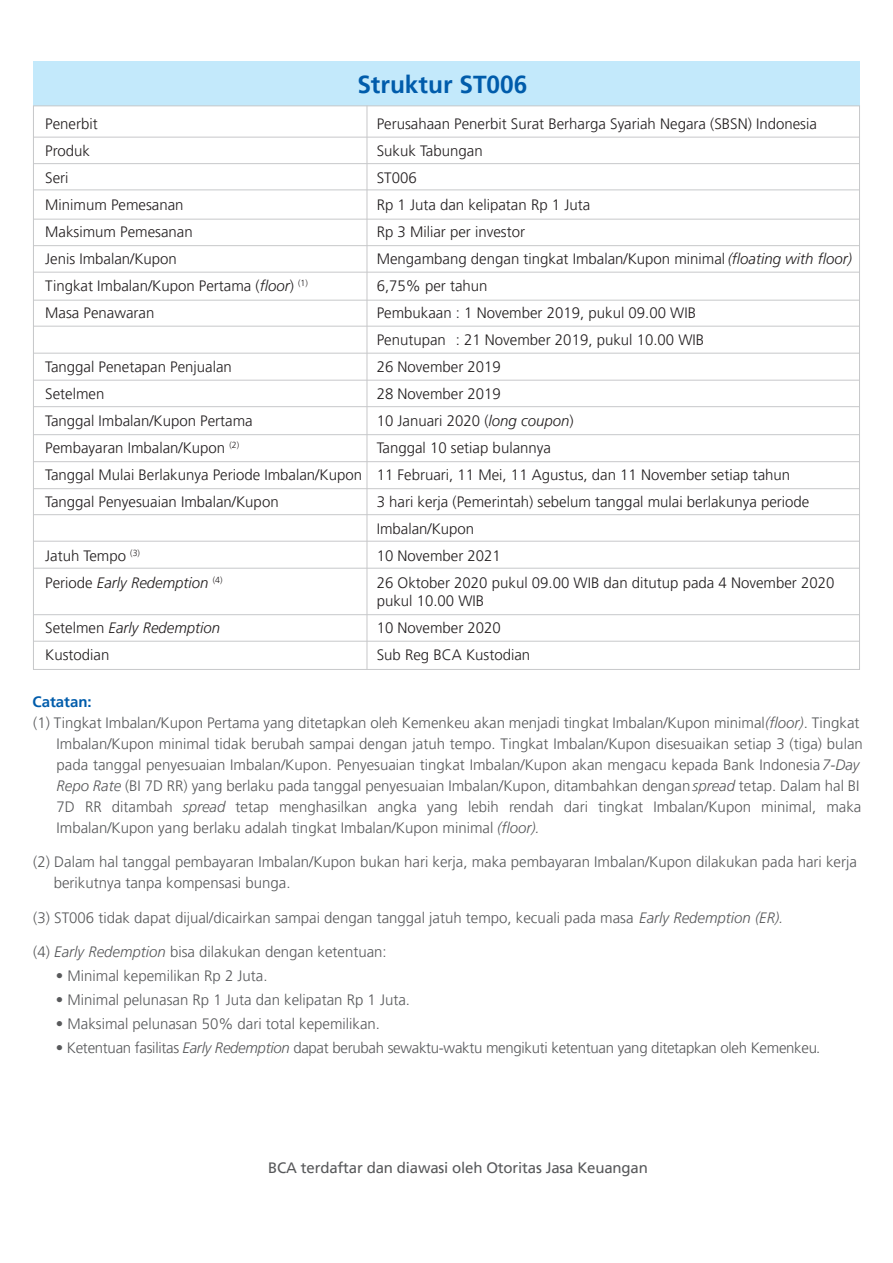
<style>
.page{position:relative;width:893px;height:1263px;background:#fff}
.page>*{position:absolute;margin:0;border:0;box-sizing:border-box;transform-origin:0 0}
.t1{font:700 24.45px "Frutiger LT Pro";color:#005cab}
.t2{font:300 15px/21px "Frutiger LT Pro";color:#58595b}
.t3{font:300 15px/27px "Frutiger LT Pro";color:#231f20}
.t4{font:300 15px "Frutiger LT Pro";letter-spacing:-.02em;color:#58595b}
.t5{font:15px "Frutiger LT Pro";letter-spacing:-.01em;color:#58595b}
.t6{font:700 15px "Frutiger LT Pro";color:#005cab}
.s1{font-style:italic}
</style>
<div class="page">
<div style="left:33px;top:62px;width:827px;height:44px;background:#c3e9fb"></div>
<hr style="left:33px;top:137px;width:827px;height:1px;background:#c7c8ca">
<hr style="left:367px;top:106px;width:1px;height:563px;background:#c7c8ca">
<hr style="left:33px;top:163px;width:827px;height:1px;background:#c7c8ca">
<hr style="left:33px;top:189px;width:827px;height:1px;background:#c7c8ca">
<hr style="left:33px;top:219px;width:827px;height:1px;background:#c7c8ca">
<hr style="left:33px;top:245px;width:827px;height:1px;background:#c7c8ca">
<hr style="left:33px;top:272px;width:827px;height:1px;background:#c7c8ca">
<hr style="left:33px;top:300px;width:827px;height:1px;background:#c7c8ca">
<hr style="left:33px;top:326px;width:827px;height:1px;background:#c7c8ca">
<hr style="left:33px;top:353px;width:827px;height:1px;background:#c7c8ca">
<hr style="left:33px;top:380px;width:827px;height:1px;background:#c7c8ca">
<hr style="left:33px;top:406px;width:827px;height:1px;background:#c7c8ca">
<hr style="left:33px;top:434px;width:827px;height:1px;background:#c7c8ca">
<hr style="left:33px;top:461px;width:827px;height:1px;background:#c7c8ca">
<hr style="left:33px;top:488px;width:827px;height:1px;background:#c7c8ca">
<hr style="left:33px;top:514px;width:827px;height:1px;background:#c7c8ca">
<hr style="left:33px;top:568px;width:827px;height:1px;background:#c7c8ca">
<hr style="left:33px;top:614px;width:827px;height:1px;background:#c7c8ca">
<hr style="left:33px;top:641px;width:827px;height:1px;background:#c7c8ca">
<hr style="left:33px;top:541px;width:827px;height:1px;background:#c7c8ca">
<h1 class="t1" style="left:357px;top:70px;width:172px">Struktur ST006</h1>
<p class="t3" style="left:45px;top:110px;width:264px">Penerbit<br>Produk<br>Seri<br>Minimum Pemesanan<br>Maksimum Pemesanan<br>Jenis Imbalan/Kupon<br>Tingkat Imbalan/Kupon Pertama (<span class="s1">floor</span>) <sup>(1)<br></sup>Masa Penawaran</p>
<p class="t3" style="left:45px;top:353px;width:318px">Tanggal Penetapan Penjualan<br>Setelmen<br>Tanggal Imbalan/Kupon Pertama<br>Pembayaran Imbalan/Kupon <sup>(2)<br></sup>Tanggal Mulai Berlakunya Periode Imbalan/Kupon<br>Tanggal Penyesuaian Imbalan/Kupon</p>
<p class="t3" style="left:45px;top:542px;width:179px">Jatuh Tempo <sup>(3)<br></sup>Periode <span class="s1">Early Redemption</span> <sup>(4)</sup></p>
<p class="t3" style="left:45px;top:614px;width:177px">Setelmen <span class="s1">Early Redemption<br></span>Kustodian</p>
<p class="t3" style="left:377px;top:110px;width:477px">Perusahaan Penerbit Surat Berharga Syariah Negara (SBSN) Indonesia Sukuk Tabungan<br>ST006<br>Rp 1 Juta dan kelipatan Rp 1 Juta<br>Rp 3 Miliar per investor<br>Mengambang dengan tingkat Imbalan/Kupon minimal <span class="s1">(floating with floor)<br></span>6,75% per tahun<br>Pembukaan : 1 November 2019, pukul 09.00 WIB<br>Penutupan : 21 November 2019, pukul 10.00 WIB<br>26 November 2019<br>28 November 2019<br>10 Januari 2020 (<span class="s1">long coupon</span>)<br>Tanggal 10 setiap bulannya<br>11 Februari, 11 Mei, 11 Agustus, dan 11 November setiap tahun<br>3 hari kerja (Pemerintah) sebelum tanggal mulai berlakunya periode Imbalan/Kupon<br>10 November 2021<br>26 Oktober 2020 pukul 09.00 WIB dan ditutup pada 4 November 2020</p>
<p class="t3" style="left:377px;top:587px;width:155px">pukul 10.00 WIB<br>10 November 2020<br>Sub Reg BCA Kustodian</p>
<p class="t6" style="left:33px;top:692px;width:61px">Catatan:</p>
<p class="t2" style="left:33px;top:712px;width:828px">(1) Tingkat Imbalan/Kupon Pertama yang ditetapkan oleh Kemenkeu akan menjadi tingkat Imbalan/Kupon minimal <span class="s1">(floor)</span>. Tingkat</p>
<p class="t2" style="left:57px;top:733px;width:808px">Imbalan/Kupon minimal tidak berubah sampai dengan jatuh tempo. Tingkat Imbalan/Kupon disesuaikan setiap 3 (tiga) bulan</p>
<p class="t2" style="left:57px;top:754px;width:804px">pada tanggal penyesuaian Imbalan/Kupon. Penyesuaian tingkat Imbalan/Kupon akan mengacu kepada Bank Indonesia <span class="s1">7-Day</span></p>
<p class="t2" style="left:57px;top:775px;width:805px"><span class="s1">Repo Rate</span> (BI 7D RR) yang berlaku pada tanggal penyesuaian Imbalan/Kupon, ditambahkan dengan <span class="s1">spread</span> tetap. Dalam hal BI</p>
<p class="t2" style="left:57px;top:796px;width:806px">7D RR ditambah <span class="s1">spread</span> tetap menghasilkan angka yang lebih rendah dari tingkat Imbalan/Kupon minimal, maka</p>
<p class="t2" style="left:57px;top:817px;width:485px">Imbalan/Kupon yang berlaku adalah tingkat Imbalan/Kupon minimal <span class="s1">(floor).</span></p>
<p class="t2" style="left:54px;top:852px;width:805px;text-indent:-20px">(2) Dalam hal tanggal pembayaran Imbalan/Kupon bukan hari kerja, maka pembayaran Imbalan/Kupon dilakukan pada hari kerja berikutnya tanpa kompensasi bunga.</p>
<p class="t2" style="left:33px;top:907px;width:752px">(3) ST006 tidak dapat dijual/dicairkan sampai dengan tanggal jatuh tempo, kecuali pada masa <span class="s1">Early Redemption (ER).</span></p>
<p class="t2" style="left:33px;top:942px;width:355px">(4) <span class="s1">Early Redemption</span> bisa dilakukan dengan ketentuan:</p>
<p class="t2" style="left:56px;top:966px;width:213px">• Minimal kepemilikan Rp 2 Juta.</p>
<p class="t2" style="left:56px;top:990px;width:356px">• Minimal pelunasan Rp 1 Juta dan kelipatan Rp 1 Juta.</p>
<p class="t2" style="left:56px;top:1014px;width:326px">• Maksimal pelunasan 50% dari total kepemilikan.</p>
<p class="t4" style="left:56px;top:1039px;width:766px">• Ketentuan fasilitas <span class="s1">Early Redemption</span> dapat berubah sewaktu-waktu mengikuti ketentuan yang ditetapkan oleh Kemenkeu.</p>
<p class="t5" style="left:268px;top:1159px;width:381px">BCA terdaftar dan diawasi oleh Otoritas Jasa Keuangan</p>
</div>
